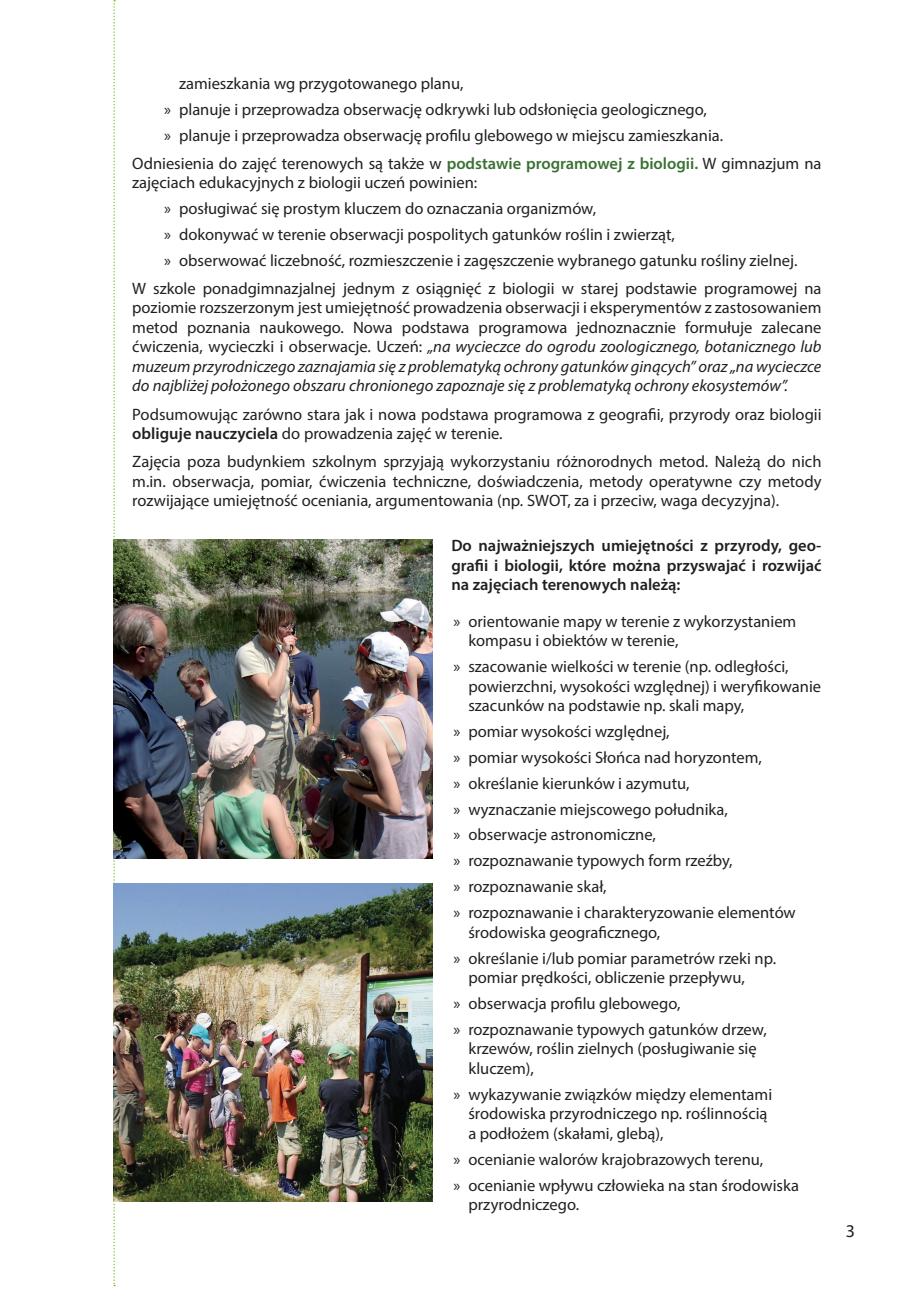
<style>
.page{position:relative;width:919px;height:1289px;background:#fff}
.page>*{position:absolute;margin:0;border:0;box-sizing:border-box;transform-origin:0 0}
.t1{font:18px "Myriad Pro";color:#231f20}
.t2{font:16.5px/25.8px "Myriad Pro";color:#231f20}
.t3{font:600 16.5px/19.5px "Myriad Pro";color:#231f20;text-align:justify}
.s1{font-weight:600;color:#3a7233}
.s2{font-style:italic}
.s3{font-weight:600}
</style>
<div class="page">
<svg style="left:113px;top:0;width:2px;height:1286px"></svg>
<img style="left:113px;top:540px;width:319px;height:318px">
<img style="left:113px;top:883px;width:319px;height:318px">
<p class="t2" style="left:164px;top:70px;width:560px;text-indent:15px">zamieszkania wg przygotowanego planu,<br>» planuje i przeprowadza obserwację odkrywki lub odsłonięcia geologicznego,<br>» planuje i przeprowadza obserwację profilu glebowego w miejscu zamieszkania.</p>
<p class="t2" style="left:132px;top:153px;width:690px;line-height:19.5px">Odniesienia do zajęć terenowych są także w <span class="s1">podstawie programowej z biologii.</span> W gimnazjum na zajęciach edukacyjnych z biologii uczeń powinien:</p>
<p class="t2" style="left:164px;top:195px;width:634px">» posługiwać się prostym kluczem do oznaczania organizmów,<br>» dokonywać w terenie obserwacji pospolitych gatunków roślin i zwierząt,<br>» obserwować liczebność, rozmieszczenie i zagęszczenie wybranego gatunku rośliny zielnej.</p>
<p class="t2" style="left:132px;top:278px;width:690px;line-height:19.5px;text-align:justify">W szkole ponadgimnazjalnej jednym z osiągnięć z biologii w starej podstawie programowej na poziomie rozszerzonym jest umiejętność prowadzenia obserwacji i eksperymentów z zastosowaniem metod poznania naukowego. Nowa podstawa programowa jednoznacznie formułuje zalecane ćwiczenia, wycieczki i obserwacje. Uczeń: <span class="s2">„na wycieczce do ogrodu zoologicznego, botanicznego lub muzeum przyrodniczego zaznajamia się z problematyką ochrony gatunków ginących” oraz „na wycieczce do najbliżej położonego obszaru chronionego zapoznaje się z problematyką ochrony ekosystemów”.</span></p>
<p class="t2" style="left:132px;top:404px;width:690px;line-height:19.5px">Podsumowując zarówno stara jak i nowa podstawa programowa z geografii, przyrody oraz biologii <span class="s3">obliguje nauczyciela</span> do prowadzenia zajęć w terenie.</p>
<p class="t2" style="left:132px;top:451px;width:690px;line-height:19.5px;text-align:justify">Zajęcia poza budynkiem szkolnym sprzyjają wykorzystaniu różnorodnych metod. Należą do nich m.in. obserwacja, pomiar, ćwiczenia techniczne, doświadczenia, metody operatywne czy metody rozwijające umiejętność oceniania, argumentowania (np. SWOT, za i przeciw, waga decyzyjna).</p>
<p class="t3" style="left:451px;top:535px;width:371px">Do najważniejszych umiejętności z przyrody, geo&shy;grafii i biologii, które można przyswajać i rozwijać na zajęciach terenowych należą:</p>
<p class="t2" style="left:468px;top:611px;width:329px;line-height:19.5px;text-indent:-15px">» orientowanie mapy w terenie z wykorzystaniem kompasu i obiektów w terenie,</p>
<p class="t2" style="left:468px;top:656px;width:354px;line-height:19.5px;text-indent:-15px">» szacowanie wielkości w terenie (np. odległości, powierzchni, wysokości względnej) i weryfikowanie szacunków na podstawie np. skali mapy,</p>
<p class="t2" style="left:453px;top:718px;width:344px">» pomiar wysokości względnej,<br>» pomiar wysokości Słońca nad horyzontem,<br>» określanie kierunków i azymutu,<br>» wyznaczanie miejscowego południka,<br>» obserwacje astronomiczne,<br>» rozpoznawanie typowych form rzeźby,<br>» rozpoznawanie skał,<br>» rozpoznawanie i charakteryzowanie elementów</p>
<p class="t2" style="left:453px;top:919px;width:324px;text-indent:15px">środowiska geograficznego,<br>» określanie i/lub pomiar parametrów rzeki np.</p>
<p class="t2" style="left:453px;top:964px;width:315px;text-indent:15px">pomiar prędkości, obliczenie przepływu,<br>» obserwacja profilu glebowego,<br>» rozpoznawanie typowych gatunków drzew,</p>
<p class="t2" style="left:468px;top:1038px;width:290px;line-height:19.5px">krzewów, roślin zielnych (posługiwanie się kluczem),</p>
<p class="t2" style="left:468px;top:1084px;width:305px;line-height:19.5px;text-indent:-15px">» wykazywanie związków między elementami środowiska przyrodniczego np. roślinnością a podłożem (skałami, glebą),</p>
<p class="t2" style="left:453px;top:1145px;width:347px">» ocenianie walorów krajobrazowych terenu,<br>» ocenianie wpływu człowieka na stan środowiska</p>
<p class="t2" style="left:468px;top:1191px;width:112px">przyrodniczego.</p>
<p class="t1" style="left:845px;top:1219px;width:11px">3</p>
</div>
